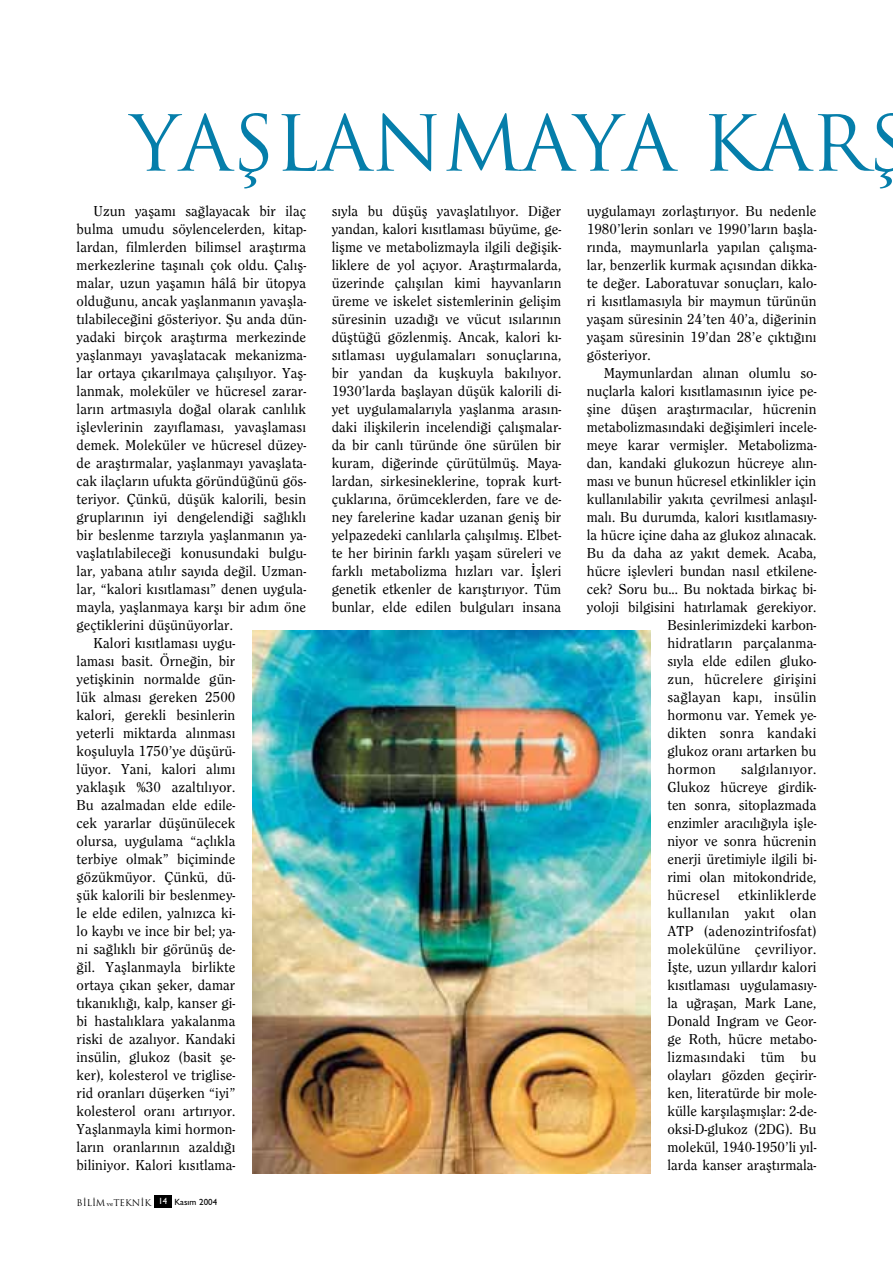
<style>
.page{position:relative;width:893px;height:1263px;background:#fff}
.page>*{position:absolute;margin:0;border:0;box-sizing:border-box;transform-origin:0 0}
.t1{font:75px "Trajan";color:#057eaa}
.t2{font:500 15px/18px "Clearface";letter-spacing:.005em;color:#000;text-align:justify}
.t3{font:9px "Trajan Plain";color:#000}
.s1{font-family:"Bookman Old Style";font-size:6px}
.s2{font-family:"Gill Sans";font-weight:500}
</style>
<div class="page">
<div style="left:154px;top:1195px;width:17px;height:13px;background:#000"></div>
<img style="left:252px;top:631px;width:398px;height:543px">
<h1 class="t1" style="left:130px;top:101px;width:781px">YAFLLANMAYA KARFL</h1>
<p class="t2" style="left:94px;top:202px;width:214px">Uzun yaflam› sa¤layacak bir ilaç</p>
<p class="t2" style="left:77px;top:220px;width:231px">bulma umudu söylencelerden, kitap-</p>
<p class="t2" style="left:77px;top:238px;width:231px">lardan, filmlerden bilimsel araflt›rma</p>
<p class="t2" style="left:77px;top:256px;width:231px">merkezlerine tafl›nal› çok oldu. Çal›fl-</p>
<p class="t2" style="left:77px;top:274px;width:231px">malar, uzun yaflam›n hâlâ bir ütopya</p>
<p class="t2" style="left:77px;top:292px;width:231px">oldu¤unu, ancak yafllanman›n yavaflla-</p>
<p class="t2" style="left:77px;top:310px;width:231px">t›labilece¤ini gösteriyor. fiu anda dün-</p>
<p class="t2" style="left:77px;top:328px;width:231px">yadaki birçok araflt›rma merkezinde</p>
<p class="t2" style="left:77px;top:346px;width:231px">yafllanmay› yavafllatacak mekanizma-</p>
<p class="t2" style="left:77px;top:364px;width:231px">lar ortaya ç›kar›lmaya çal›fl›l›yor. Yafl-</p>
<p class="t2" style="left:77px;top:382px;width:231px">lanmak, moleküler ve hücresel zarar-</p>
<p class="t2" style="left:77px;top:400px;width:231px">lar›n artmas›yla do¤al olarak canl›l›k</p>
<p class="t2" style="left:77px;top:418px;width:231px">ifllevlerinin zay›flamas›, yavafllamas›</p>
<p class="t2" style="left:77px;top:436px;width:231px">demek. Moleküler ve hücresel düzey-</p>
<p class="t2" style="left:77px;top:454px;width:231px">de araflt›rmalar, yafllanmay› yavafllata-</p>
<p class="t2" style="left:77px;top:472px;width:231px">cak ilaçlar›n ufukta göründü¤ünü gös-</p>
<p class="t2" style="left:77px;top:490px;width:231px">teriyor. Çünkü, düflük kalorili, besin</p>
<p class="t2" style="left:77px;top:508px;width:231px">gruplar›n›n iyi dengelendi¤i sa¤l›kl›</p>
<p class="t2" style="left:77px;top:526px;width:231px">bir beslenme tarz›yla yafllanman›n ya-</p>
<p class="t2" style="left:77px;top:544px;width:231px">vafllat›labilece¤i konusundaki bulgu-</p>
<p class="t2" style="left:77px;top:562px;width:231px">lar, yabana at›l›r say›da de¤il. Uzman-</p>
<p class="t2" style="left:77px;top:580px;width:231px">lar, “kalori k›s›tlamas›” denen uygula-</p>
<p class="t2" style="left:77px;top:598px;width:231px">mayla, yafllanmaya karfl› bir ad›m öne</p>
<p class="t2" style="left:77px;top:616px;width:158px">geçtiklerini düflünüyorlar.</p>
<p class="t2" style="left:94px;top:634px;width:143px">Kalori k›s›tlamas› uygu-</p>
<p class="t2" style="left:77px;top:652px;width:160px">lamas› basit. Örne¤in, bir</p>
<p class="t2" style="left:77px;top:670px;width:160px">yetiflkinin normalde gün-</p>
<p class="t2" style="left:77px;top:688px;width:160px">lük almas› gereken 2500</p>
<p class="t2" style="left:77px;top:706px;width:160px">kalori, gerekli besinlerin</p>
<p class="t2" style="left:77px;top:724px;width:160px">yeterli miktarda al›nmas›</p>
<p class="t2" style="left:77px;top:742px;width:160px">kofluluyla 1750’ye düflürü-</p>
<p class="t2" style="left:77px;top:760px;width:160px">lüyor. Yani, kalori al›m›</p>
<p class="t2" style="left:77px;top:778px;width:160px">yaklafl›k %30 azalt›l›yor.</p>
<p class="t2" style="left:77px;top:796px;width:160px">Bu azalmadan elde edile-</p>
<p class="t2" style="left:77px;top:814px;width:160px">cek yararlar düflünülecek</p>
<p class="t2" style="left:77px;top:832px;width:160px">olursa, uygulama “açl›kla</p>
<p class="t2" style="left:77px;top:850px;width:160px">terbiye olmak” biçiminde</p>
<p class="t2" style="left:77px;top:868px;width:160px">gözükmüyor. Çünkü, dü-</p>
<p class="t2" style="left:77px;top:886px;width:160px">flük kalorili bir beslenmey-</p>
<p class="t2" style="left:77px;top:904px;width:160px">le elde edilen, yaln›zca ki-</p>
<p class="t2" style="left:77px;top:922px;width:160px">lo kayb› ve ince bir bel; ya-</p>
<p class="t2" style="left:77px;top:940px;width:160px">ni sa¤l›kl› bir görünüfl de-</p>
<p class="t2" style="left:77px;top:958px;width:160px">¤il. Yafllanmayla birlikte</p>
<p class="t2" style="left:77px;top:976px;width:160px">ortaya ç›kan fleker, damar</p>
<p class="t2" style="left:77px;top:994px;width:160px">t›kan›kl›¤›, kalp, kanser gi-</p>
<p class="t2" style="left:77px;top:1012px;width:160px">bi hastal›klara yakalanma</p>
<p class="t2" style="left:77px;top:1030px;width:160px">riski de azal›yor. Kandaki</p>
<p class="t2" style="left:77px;top:1048px;width:160px">insülin, glukoz (basit fle-</p>
<p class="t2" style="left:77px;top:1066px;width:160px">ker), kolesterol ve triglise-</p>
<p class="t2" style="left:77px;top:1084px;width:160px">rid oranlar› düflerken “iyi”</p>
<p class="t2" style="left:77px;top:1102px;width:160px">kolesterol oran› art›r›yor.</p>
<p class="t2" style="left:77px;top:1120px;width:160px">Yafllanmayla kimi hormon-</p>
<p class="t2" style="left:77px;top:1138px;width:160px">lar›n oranlar›n›n azald›¤›</p>
<p class="t2" style="left:77px;top:1156px;width:160px">biliniyor. Kalori k›s›tlama-</p>
<p class="t3" style="left:77px;top:1199px;width:142px">B‹L‹M <span class="s1">ve</span>TEKN‹K <sup>14</sup> <span class="s2">Kas›m 2004</span></p>
<p class="t2" style="left:332px;top:202px;width:231px">s›yla bu düflüfl yavafllat›l›yor. Di¤er yandan, kalori k›s›tlamas› büyüme, ge&shy;liflme ve metabolizmayla ilgili de¤iflik&shy;liklere de yol aç›yor. Araflt›rmalarda, üzerinde çal›fl›lan kimi hayvanlar›n üreme ve iskelet sistemlerinin geliflim süresinin uzad›¤› ve vücut ›s›lar›n›n düfltü¤ü gözlenmifl. Ancak, kalori k›- s›tlamas› uygulamalar› sonuçlar›na, bir yandan da kuflkuyla bak›l›yor.<br>1930’larda bafllayan düflük kalorili di&shy;yet uygulamalar›yla yafllanma aras›n&shy;daki iliflkilerin incelendi¤i çal›flmalar&shy;da bir canl› türünde öne sürülen bir kuram, di¤erinde çürütülmüfl. Maya&shy;lardan, sirkesineklerine, toprak kurt&shy;çuklar›na, örümceklerden, fare ve de&shy;ney farelerine kadar uzanan genifl bir yelpazedeki canl›larla çal›fl›lm›fl. Elbet&shy;te her birinin farkl› yaflam süreleri ve farkl› metabolizma h›zlar› var. ‹flleri genetik etkenler de kar›flt›r›yor. Tüm bunlar, elde edilen bulgular› insana</p>
<p class="t2" style="left:587px;top:202px;width:231px">uygulamay› zorlaflt›r›yor. Bu nedenle 1980’lerin sonlar› ve 1990’lar›n baflla&shy;r›nda, maymunlarla yap›lan çal›flma&shy;lar, benzerlik kurmak aç›s›ndan dikka&shy;te de¤er. Laboratuvar sonuçlar›, kalo&shy;ri k›s›tlamas›yla bir maymun türünün yaflam süresinin 24’ten 40’a, di¤erinin yaflam süresinin 19’dan 28’e ç›kt›¤›n› gösteriyor.</p>
<p class="t2" style="left:604px;top:364px;width:214px">Maymunlardan al›nan olumlu so-</p>
<p class="t2" style="left:587px;top:382px;width:231px">nuçlarla kalori k›s›tlamas›n›n iyice pe-</p>
<p class="t2" style="left:587px;top:400px;width:231px">fline düflen araflt›rmac›lar, hücrenin</p>
<p class="t2" style="left:587px;top:418px;width:231px">metabolizmas›ndaki de¤iflimleri incele-</p>
<p class="t2" style="left:587px;top:436px;width:231px">meye karar vermifller. Metabolizma-</p>
<p class="t2" style="left:587px;top:454px;width:231px">dan, kandaki glukozun hücreye al›n-</p>
<p class="t2" style="left:587px;top:472px;width:231px">mas› ve bunun hücresel etkinlikler için</p>
<p class="t2" style="left:587px;top:490px;width:231px">kullan›labilir yak›ta çevrilmesi anlafl›l-</p>
<p class="t2" style="left:587px;top:508px;width:231px">mal›. Bu durumda, kalori k›s›tlamas›y-</p>
<p class="t2" style="left:587px;top:526px;width:231px">la hücre içine daha az glukoz al›nacak.</p>
<p class="t2" style="left:587px;top:544px;width:231px">Bu da daha az yak›t demek. Acaba,</p>
<p class="t2" style="left:587px;top:562px;width:231px">hücre ifllevleri bundan nas›l etkilene-</p>
<p class="t2" style="left:587px;top:580px;width:231px">cek? Soru bu... Bu noktada birkaç bi-</p>
<p class="t2" style="left:587px;top:598px;width:231px">yoloji bilgisini hat›rlamak gerekiyor.</p>
<p class="t2" style="left:667px;top:616px;width:150px">Besinlerimizdeki karbon-</p>
<p class="t2" style="left:667px;top:634px;width:150px">hidratlar›n parçalanma-</p>
<p class="t2" style="left:667px;top:652px;width:150px">s›yla elde edilen gluko-</p>
<p class="t2" style="left:667px;top:670px;width:150px">zun, hücrelere giriflini</p>
<p class="t2" style="left:667px;top:688px;width:150px">sa¤layan kap›, insülin</p>
<p class="t2" style="left:667px;top:706px;width:150px">hormonu var. Yemek ye-</p>
<p class="t2" style="left:667px;top:724px;width:150px">dikten sonra kandaki</p>
<p class="t2" style="left:667px;top:742px;width:150px">glukoz oran› artarken bu</p>
<p class="t2" style="left:667px;top:760px;width:50px">hormon</p>
<p class="t2" style="left:667px;top:760px;width:151px;text-indent:74px">salg›lan›yor.<br>Glukoz hücreye girdik&shy;ten sonra, sitoplazmada enzimler arac›l›¤›yla iflle&shy;niyor ve sonra hücrenin enerji üretimiyle ilgili bi&shy;rimi olan mitokondride, hücresel etkinliklerde kullan›lan yak›t olan ATP (adenozintrifosfat) molekülüne çevriliyor. ‹flte, uzun y›llard›r kalori k›s›tlamas› uygulamas›y&shy;la u¤raflan, Mark Lane, Donald Ingram ve Geor&shy;ge Roth, hücre metabo&shy;lizmas›ndaki tüm bu olaylar› gözden geçirir&shy;ken, literatürde bir mole&shy;külle karfl›laflm›fllar: 2-de&shy;oksi-D-glukoz (2DG). Bu molekül, 1940-1950’li y›l&shy;larda kanser araflt›rmala-</p>
</div>
